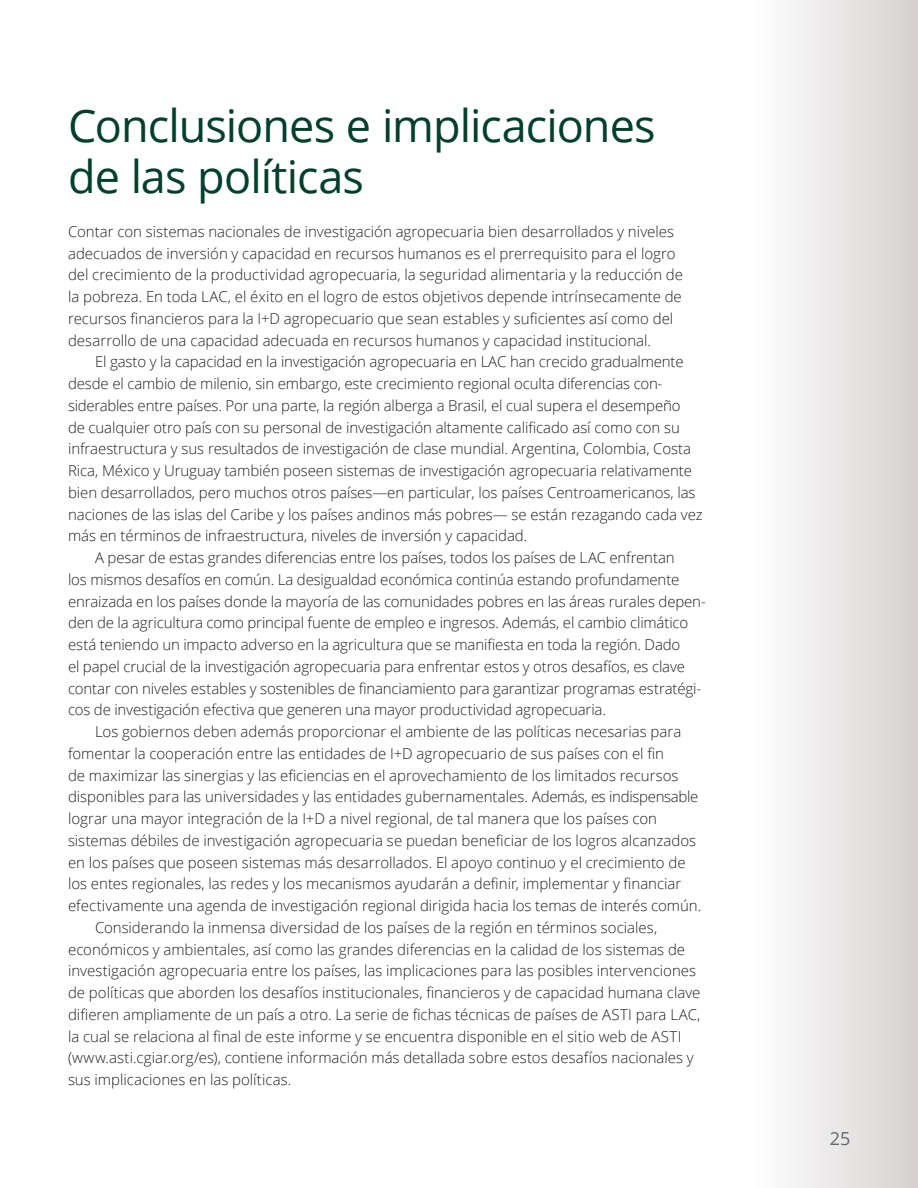
<style>
.page{position:relative;width:918px;height:1188px;background:#fff}
.page>*{position:absolute;margin:0;border:0;box-sizing:border-box;transform-origin:0 0}
.t1{font:45px/51px "Open Sans";letter-spacing:-.02em;color:#003f2e}
.t2{font:18px "Open Sans";color:#626767}
.t3{font:300 15px/21.8px "Open Sans";letter-spacing:-.005em;color:#231f20}
</style>
<div class="page">
<div style="left:756px;top:0;width:162px;height:1188px;background:linear-gradient(to right,#fefefe,#d6d1d0)"></div>
<h1 class="t1" style="left:68px;top:99px;width:589px">Conclusiones e implicaciones de las políticas</h1>
<p class="t3" style="left:68px;top:220px;width:617px">Contar con sistemas nacionales de investigación agropecuaria bien desarrollados y niveles adecuados de inversión y capacidad en recursos humanos es el prerrequisito para el logro del crecimiento de la productividad agropecuaria, la seguridad alimentaria y la reducción de la pobreza. En toda LAC, el éxito en el logro de estos objetivos depende intrínsecamente de recursos financieros para la I+D agropecuario que sean estables y suficientes así como del desarrollo de una capacidad adecuada en recursos humanos y capacidad institucional.</p>
<p class="t3" style="left:95px;top:351px;width:590px">El gasto y la capacidad en la investigación agropecuaria en LAC han crecido gradualmente</p>
<p class="t3" style="left:68px;top:372px;width:596px">desde el cambio de milenio, sin embargo, este crecimiento regional oculta diferencias con-</p>
<p class="t3" style="left:68px;top:394px;width:614px">siderables entre países. Por una parte, la región alberga a Brasil, el cual supera el desempeño</p>
<p class="t3" style="left:68px;top:416px;width:613px">de cualquier otro país con su personal de investigación altamente calificado así como con su</p>
<p class="t3" style="left:68px;top:438px;width:625px">infraestructura y sus resultados de investigación de clase mundial. Argentina, Colombia, Costa</p>
<p class="t3" style="left:68px;top:459px;width:626px">Rica, México y Uruguay también poseen sistemas de investigación agropecuaria relativamente</p>
<p class="t3" style="left:68px;top:481px;width:629px">bien desarrollados, pero muchos otros países—en particular, los países Centroamericanos, las</p>
<p class="t3" style="left:68px;top:503px;width:636px">naciones de las islas del Caribe y los países andinos más pobres— se están rezagando cada vez</p>
<p class="t3" style="left:68px;top:525px;width:461px">más en términos de infraestructura, niveles de inversión y capacidad.</p>
<p class="t3" style="left:95px;top:546px;width:581px">A pesar de estas grandes diferencias entre los países, todos los países de LAC enfrentan</p>
<p class="t3" style="left:68px;top:568px;width:613px">los mismos desafíos en común. La desigualdad económica continúa estando profundamente</p>
<p class="t3" style="left:68px;top:590px;width:639px">enraizada en los países donde la mayoría de las comunidades pobres en las áreas rurales depen-</p>
<p class="t3" style="left:68px;top:612px;width:622px">den de la agricultura como principal fuente de empleo e ingresos. Además, el cambio climático</p>
<p class="t3" style="left:68px;top:633px;width:614px">está teniendo un impacto adverso en la agricultura que se manifiesta en toda la región. Dado</p>
<p class="t3" style="left:68px;top:655px;width:618px">el papel crucial de la investigación agropecuaria para enfrentar estos y otros desafíos, es clave</p>
<p class="t3" style="left:68px;top:677px;width:635px">contar con niveles estables y sostenibles de financiamiento para garantizar programas estratégi-</p>
<p class="t3" style="left:68px;top:699px;width:539px">cos de investigación efectiva que generen una mayor productividad agropecuaria.</p>
<p class="t3" style="left:95px;top:720px;width:588px">Los gobiernos deben además proporcionar el ambiente de las políticas necesarias para</p>
<p class="t3" style="left:68px;top:742px;width:598px">fomentar la cooperación entre las entidades de I+D agropecuario de sus países con el fin</p>
<p class="t3" style="left:68px;top:764px;width:612px">de maximizar las sinergias y las eficiencias en el aprovechamiento de los limitados recursos</p>
<p class="t3" style="left:68px;top:786px;width:632px">disponibles para las universidades y las entidades gubernamentales. Además, es indispensable</p>
<p class="t3" style="left:68px;top:807px;width:591px">lograr una mayor integración de la I+D a nivel regional, de tal manera que los países con</p>
<p class="t3" style="left:68px;top:829px;width:630px">sistemas débiles de investigación agropecuaria se puedan beneficiar de los logros alcanzados</p>
<p class="t3" style="left:68px;top:851px;width:619px">en los países que poseen sistemas más desarrollados. El apoyo continuo y el crecimiento de</p>
<p class="t3" style="left:68px;top:873px;width:615px">los entes regionales, las redes y los mecanismos ayudarán a definir, implementar y financiar</p>
<p class="t3" style="left:68px;top:894px;width:635px">efectivamente una agenda de investigación regional dirigida hacia los temas de interés común.</p>
<p class="t3" style="left:95px;top:916px;width:564px">Considerando la inmensa diversidad de los países de la región en términos sociales,</p>
<p class="t3" style="left:68px;top:938px;width:619px">económicos y ambientales, así como las grandes diferencias en la calidad de los sistemas de</p>
<p class="t3" style="left:68px;top:960px;width:630px">investigación agropecuaria entre los países, las implicaciones para las posibles intervenciones</p>
<p class="t3" style="left:68px;top:981px;width:634px">de políticas que aborden los desafíos institucionales, financieros y de capacidad humana clave</p>
<p class="t3" style="left:68px;top:1003px;width:634px">difieren ampliamente de un país a otro. La serie de fichas técnicas de países de ASTI para LAC,</p>
<p class="t3" style="left:68px;top:1025px;width:615px">la cual se relaciona al final de este informe y se encuentra disponible en el sitio web de ASTI</p>
<p class="t3" style="left:68px;top:1047px;width:627px">(www.asti.cgiar.org/es), contiene información más detallada sobre estos desafíos nacionales y</p>
<p class="t3" style="left:68px;top:1068px;width:225px">sus implicaciones en las políticas.</p>
<p class="t2" style="left:830px;top:1126px;width:22px">25</p>
</div>
